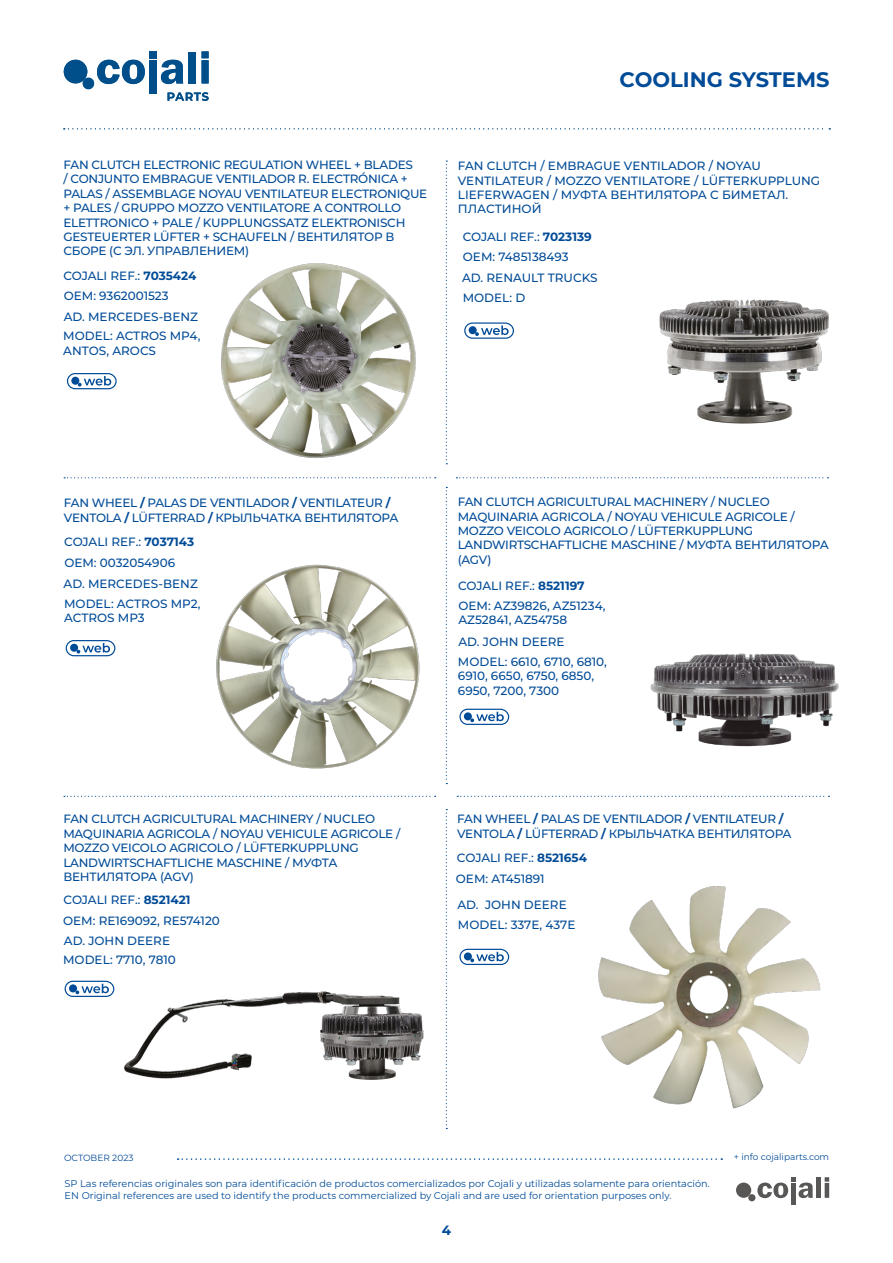
<style>
.page{position:relative;width:893px;height:1263px;background:#fff}
.page>*{position:absolute;margin:0;border:0;box-sizing:border-box;transform-origin:0 0}
.t1{font:700 21px "Montserrat";color:#004b97}
.t2{font:700 13.5px "Montserrat";color:#004b97}
.t3{font:500 12px/14.4px "Montserrat";letter-spacing:-.02em;color:#004b97}
.t4{font:500 12px/14.4px "Montserrat";color:#004b97}
.t5{font:9.75px/12px "Montserrat";color:#004b97}
.t6{font:9px "Montserrat";color:#004b97}
.s1{font-weight:700}
</style>
<div class="page">
<div style="left:149px;top:51px;width:8px;height:7px;background:#004f8b"></div>
<div style="left:64px;top:60px;width:23px;height:23px;background:#004f8b;border-radius:50%"></div>
<div style="left:816px;top:1178px;width:5px;height:20px;background:#585756"></div>
<svg style="left:825px;top:1177px;width:4px;height:21px"></svg>
<div style="left:736px;top:1182px;width:15px;height:16px;background:#585756;border-radius:50%"></div>
<div style="left:748px;top:1194px;width:7px;height:7px;background:#585756;border-radius:50%"></div>
<div style="left:791px;top:1183px;width:5px;height:21px;background:#585756"></div>
<svg style="left:757px;top:1177px;width:56px;height:21px"></svg>
<svg style="left:178px;top:1158px;width:544px;height:2px"></svg>
<svg style="left:97px;top:60px;width:48px;height:24px"></svg>
<div style="left:149px;top:52px;width:8px;height:7px;background:#004f8b"></div>
<svg style="left:161px;top:60px;width:22px;height:24px"></svg>
<div style="left:189px;top:52px;width:7px;height:32px;background:#004f8b"></div>
<svg style="left:202px;top:51px;width:7px;height:33px"></svg>
<div style="left:149px;top:61px;width:8px;height:33px;background:#004f8b"></div>
<div style="left:64px;top:60px;width:23px;height:24px;background:#004f8b;border-radius:50%"></div>
<div style="left:83px;top:78px;width:11px;height:11px;background:#004f8b;border-radius:50%"></div>
<svg style="left:168px;top:92px;width:41px;height:9px"></svg>
<svg style="left:64px;top:128px;width:766px;height:2px"></svg>
<svg style="left:446px;top:809px;width:1px;height:320px"></svg>
<svg style="left:446px;top:161px;width:1px;height:303px"></svg>
<svg style="left:446px;top:487px;width:1px;height:297px"></svg>
<svg style="left:459px;top:708px;width:51px;height:17px"></svg>
<svg style="left:459px;top:948px;width:51px;height:17px"></svg>
<svg style="left:64px;top:980px;width:51px;height:17px"></svg>
<svg style="left:66px;top:373px;width:51px;height:17px"></svg>
<svg style="left:464px;top:322px;width:50px;height:17px"></svg>
<img style="left:221px;top:263px;width:195px;height:195px">
<img style="left:650px;top:653px;width:189px;height:94px">
<svg style="left:64px;top:477px;width:372px;height:1px"></svg>
<svg style="left:456px;top:477px;width:372px;height:1px"></svg>
<img style="left:598px;top:886px;width:223px;height:223px">
<img style="left:124px;top:991px;width:300px;height:89px">
<svg style="left:65px;top:640px;width:51px;height:17px"></svg>
<img style="left:216px;top:564px;width:204px;height:205px">
<img style="left:659px;top:299px;width:170px;height:125px">
<svg style="left:64px;top:796px;width:372px;height:1px"></svg>
<svg style="left:457px;top:796px;width:372px;height:1px"></svg>
<h1 class="t1" style="left:620px;top:65px;width:211px">COOLING SYSTEMS</h1>
<p class="t3" style="left:63px;top:157px;width:365px">FAN CLUTCH ELECTRONIC REGULATION WHEEL + BLADES<br>/ CONJUNTO EMBRAGUE VENTILADOR R. ELECTRÓNICA + PALAS / ASSEMBLAGE NOYAU VENTILATEUR ELECTRONIQUE + PALES / GRUPPO MOZZO VENTILATORE A CONTROLLO ELETTRONICO + PALE / KUPPLUNGSSATZ ELEKTRONISCH GESTEUERTER LÜFTER + SCHAUFELN / ВЕНТИЛЯТОР В СБОРЕ (С ЭЛ. УПРАВЛЕНИЕМ)</p>
<p class="t4" style="left:458px;top:158px;width:364px">FAN CLUTCH / EMBRAGUE VENTILADOR / NOYAU VENTILATEUR / MOZZO VENTILATORE / LÜFTERKUPPLUNG LIEFERWAGEN / МУФТА ВЕНТИЛЯТОРА C БИМЕТАЛ.<br>ПЛАСТИНОЙ</p>
<p class="t4" style="left:63px;top:265px;width:136px;line-height:20.9px">COJALI REF.: <span class="s1">7035424<br></span>OEM: 9362001523<br>AD. MERCEDES-BENZ</p>
<p class="t4" style="left:63px;top:328px;width:139px">MODEL: ACTROS MP4,<br>ANTOS, AROCS</p>
<p class="t4" style="left:462px;top:226px;width:137px;line-height:20.9px">COJALI REF.: <span class="s1">7023139<br></span>OEM: 7485138493<br>AD. RENAULT TRUCKS</p>
<p class="t3" style="left:463px;top:290px;width:64px">MODEL: D</p>
<p class="t3" style="left:64px;top:495px;width:336px">FAN WHEEL <span class="s1">/</span> PALAS DE VENTILADOR <span class="s1">/</span> VENTILATEUR <span class="s1">/<br></span>VENTOLA <span class="s1">/</span> LÜFTERRAD <span class="s1">/</span> КРЫЛЬЧАТКА ВЕНТИЛЯТОРА</p>
<p class="t4" style="left:64px;top:531px;width:136px;line-height:20.9px">COJALI REF.: <span class="s1">7037143<br></span>OEM: 0032054906<br>AD. MERCEDES-BENZ</p>
<p class="t4" style="left:64px;top:596px;width:138px">MODEL: ACTROS MP2,<br>ACTROS MP3</p>
<p class="t3" style="left:458px;top:494px;width:373px">FAN CLUTCH AGRICULTURAL MACHINERY / NUCLEO MAQUINARIA AGRICOLA / NOYAU VEHICULE AGRICOLE / MOZZO VEICOLO AGRICOLO / LÜFTERKUPPLUNG LANDWIRTSCHAFTLICHE MASCHINE / МУФТА ВЕНТИЛЯТОРА (AGV)</p>
<p class="t4" style="left:458px;top:575px;width:149px;line-height:20.4px">COJALI REF.: <span class="s1">8521197<br></span>OEM: AZ39826, AZ51234,</p>
<p class="t4" style="left:458px;top:609px;width:110px;line-height:21.6px">AZ52841, AZ54758<br>AD. JOHN DEERE</p>
<p class="t4" style="left:458px;top:654px;width:150px">MODEL: 6610, 6710, 6810,<br>6910, 6650, 6750, 6850,<br>6950, 7200, 7300</p>
<p class="t3" style="left:63px;top:811px;width:338px">FAN CLUTCH AGRICULTURAL MACHINERY / NUCLEO MAQUINARIA AGRICOLA / NOYAU VEHICULE AGRICOLE / MOZZO VEICOLO AGRICOLO / LÜFTERKUPPLUNG LANDWIRTSCHAFTLICHE MASCHINE / МУФТА ВЕНТИЛЯТОРА (AGV)</p>
<p class="t3" style="left:457px;top:811px;width:336px">FAN WHEEL <span class="s1">/</span> PALAS DE VENTILADOR <span class="s1">/</span> VENTILATEUR <span class="s1">/<br></span>VENTOLA <span class="s1">/</span> LÜFTERRAD <span class="s1">/</span> КРЫЛЬЧАТКА ВЕНТИЛЯТОРА</p>
<p class="t4" style="left:456px;top:846px;width:133px;line-height:21.5px">COJALI REF.: <span class="s1">8521654<br></span>OEM: AT451891</p>
<p class="t4" style="left:457px;top:894px;width:119px;line-height:19.6px">AD. JOHN DEERE<br>MODEL: 337E, 437E</p>
<p class="t4" style="left:63px;top:889px;width:158px;line-height:20.2px">COJALI REF.: <span class="s1">8521421<br></span>OEM: RE169092, RE574120<br>AD. JOHN DEERE</p>
<p class="t4" style="left:63px;top:952px;width:114px">MODEL: 7710, 7810</p>
<p class="t6" style="left:64px;top:1152px;width:71px">OCTOBER 2023</p>
<p class="t5" style="left:65px;top:1177px;width:647px">SP Las referencias originales son para identificación de productos comercializados por Cojali y utilizadas solamente para orientación.<br>EN Original references are used to identify the products commercialized by Cojali and are used for orientation purposes only.</p>
<p class="t2" style="left:442px;top:1220px;width:11px">4</p>
<p class="t6" style="left:734px;top:1150px;width:97px">+ info cojaliparts.com</p>
</div>
